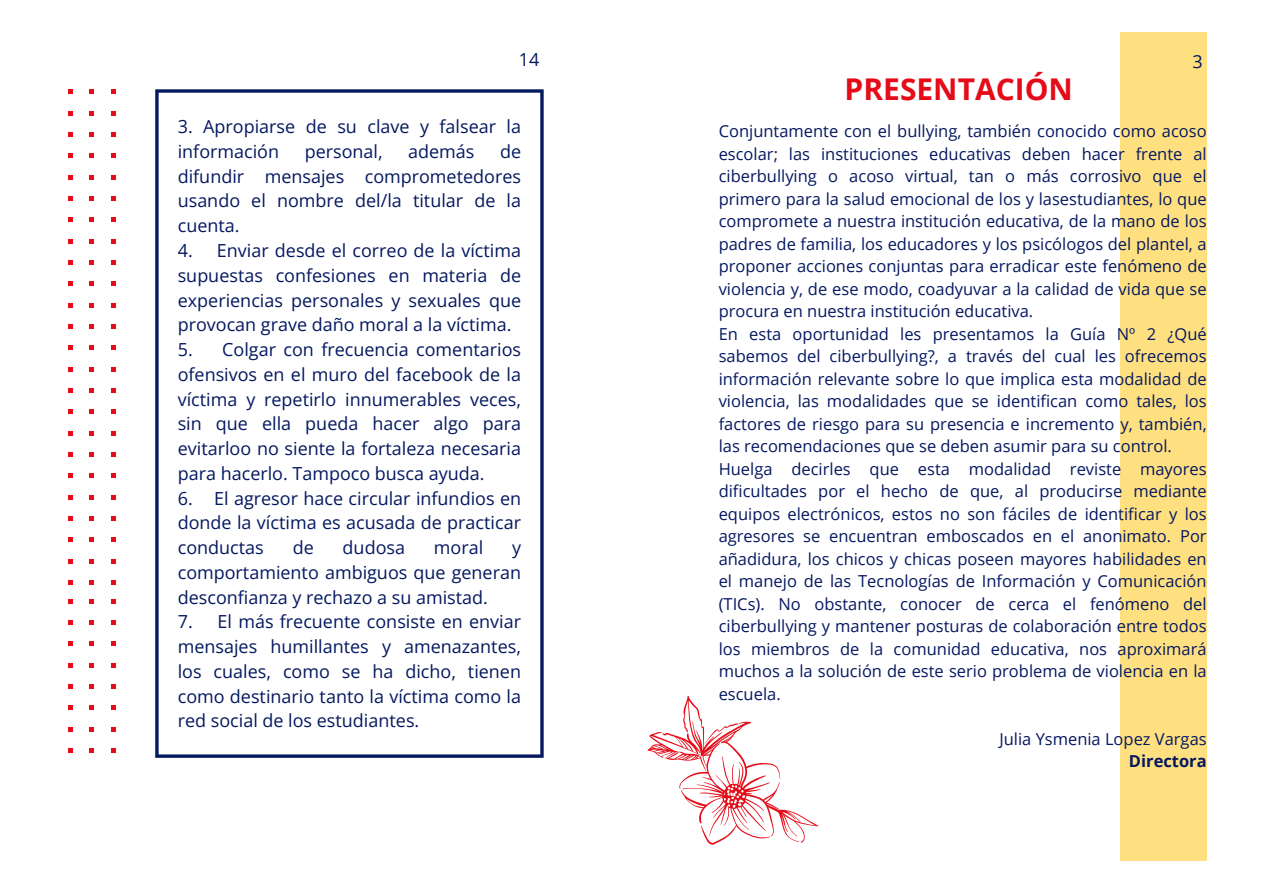
<style>
.page{position:relative;width:1263px;height:894px;background:#fff}
.page>*{position:absolute;margin:0;border:0;box-sizing:border-box;transform-origin:0 0}
.t1{font:700 30px "Open Sans";color:#e50b18}
.t2{font:18px/24.8px "Open Sans";color:#04185f;text-align:justify}
.t3{font:18px "Open Sans";color:#051860}
.t4{font:16.5px/22.5px "Open Sans";color:#051860;text-align:justify}
.t5{font:700 16.5px "Open Sans";color:#051860}
</style>
<div class="page">
<div style="left:1120px;top:32px;width:87px;height:828px;background:#ffe080"></div>
<svg style="left:155px;top:93px;width:4px;height:661px;background:#2a3b77"></svg>
<svg style="left:540px;top:93px;width:4px;height:661px;background:#2a3b77"></svg>
<svg style="left:155px;top:89px;width:389px;height:4px;background:#2a3b77"></svg>
<hr style="left:155px;top:754px;width:389px;height:3px;background:#04185f">
<svg style="left:68px;top:89px;width:5px;height:5px"></svg>
<svg style="left:68px;top:111px;width:5px;height:4px"></svg>
<svg style="left:68px;top:132px;width:5px;height:5px"></svg>
<svg style="left:68px;top:153px;width:5px;height:5px"></svg>
<svg style="left:68px;top:175px;width:5px;height:4px"></svg>
<svg style="left:68px;top:196px;width:5px;height:5px"></svg>
<svg style="left:68px;top:217px;width:5px;height:5px"></svg>
<svg style="left:68px;top:239px;width:5px;height:4px"></svg>
<svg style="left:68px;top:260px;width:5px;height:5px"></svg>
<svg style="left:68px;top:281px;width:5px;height:5px"></svg>
<svg style="left:68px;top:303px;width:5px;height:4px"></svg>
<svg style="left:68px;top:324px;width:5px;height:5px"></svg>
<svg style="left:68px;top:345px;width:5px;height:5px"></svg>
<svg style="left:68px;top:367px;width:5px;height:4px"></svg>
<svg style="left:68px;top:388px;width:5px;height:4px"></svg>
<svg style="left:68px;top:409px;width:5px;height:5px"></svg>
<svg style="left:68px;top:431px;width:5px;height:4px"></svg>
<svg style="left:68px;top:452px;width:5px;height:4px"></svg>
<svg style="left:68px;top:473px;width:5px;height:5px"></svg>
<svg style="left:68px;top:495px;width:5px;height:4px"></svg>
<svg style="left:68px;top:516px;width:5px;height:4px"></svg>
<svg style="left:68px;top:537px;width:5px;height:5px"></svg>
<svg style="left:68px;top:559px;width:5px;height:4px"></svg>
<svg style="left:68px;top:580px;width:5px;height:4px"></svg>
<svg style="left:89px;top:89px;width:5px;height:5px"></svg>
<svg style="left:89px;top:111px;width:5px;height:4px"></svg>
<svg style="left:89px;top:132px;width:5px;height:5px"></svg>
<svg style="left:89px;top:153px;width:5px;height:5px"></svg>
<svg style="left:89px;top:175px;width:5px;height:4px"></svg>
<svg style="left:89px;top:196px;width:5px;height:5px"></svg>
<svg style="left:89px;top:217px;width:5px;height:5px"></svg>
<svg style="left:89px;top:239px;width:5px;height:4px"></svg>
<svg style="left:89px;top:260px;width:5px;height:5px"></svg>
<svg style="left:89px;top:281px;width:5px;height:5px"></svg>
<svg style="left:89px;top:303px;width:5px;height:4px"></svg>
<svg style="left:89px;top:324px;width:5px;height:5px"></svg>
<svg style="left:89px;top:345px;width:5px;height:5px"></svg>
<svg style="left:89px;top:367px;width:5px;height:4px"></svg>
<svg style="left:89px;top:388px;width:5px;height:4px"></svg>
<svg style="left:89px;top:409px;width:5px;height:5px"></svg>
<svg style="left:89px;top:431px;width:5px;height:4px"></svg>
<svg style="left:89px;top:452px;width:5px;height:4px"></svg>
<svg style="left:89px;top:473px;width:5px;height:5px"></svg>
<svg style="left:89px;top:495px;width:5px;height:4px"></svg>
<svg style="left:89px;top:516px;width:5px;height:4px"></svg>
<svg style="left:89px;top:537px;width:5px;height:5px"></svg>
<svg style="left:89px;top:559px;width:5px;height:4px"></svg>
<svg style="left:89px;top:580px;width:5px;height:4px"></svg>
<svg style="left:111px;top:89px;width:4px;height:5px"></svg>
<svg style="left:111px;top:111px;width:4px;height:4px"></svg>
<svg style="left:111px;top:132px;width:4px;height:5px"></svg>
<svg style="left:111px;top:153px;width:4px;height:5px"></svg>
<svg style="left:111px;top:175px;width:4px;height:4px"></svg>
<svg style="left:111px;top:196px;width:4px;height:5px"></svg>
<svg style="left:111px;top:217px;width:4px;height:5px"></svg>
<svg style="left:111px;top:239px;width:4px;height:4px"></svg>
<svg style="left:111px;top:260px;width:4px;height:5px"></svg>
<svg style="left:111px;top:281px;width:4px;height:5px"></svg>
<svg style="left:111px;top:303px;width:4px;height:4px"></svg>
<svg style="left:111px;top:324px;width:4px;height:5px"></svg>
<svg style="left:111px;top:345px;width:4px;height:5px"></svg>
<svg style="left:111px;top:367px;width:4px;height:4px"></svg>
<svg style="left:111px;top:388px;width:4px;height:4px"></svg>
<svg style="left:111px;top:409px;width:4px;height:5px"></svg>
<svg style="left:111px;top:431px;width:4px;height:4px"></svg>
<svg style="left:111px;top:452px;width:4px;height:4px"></svg>
<svg style="left:111px;top:473px;width:4px;height:5px"></svg>
<svg style="left:111px;top:495px;width:4px;height:4px"></svg>
<svg style="left:111px;top:516px;width:4px;height:4px"></svg>
<svg style="left:111px;top:537px;width:4px;height:5px"></svg>
<svg style="left:111px;top:559px;width:4px;height:4px"></svg>
<svg style="left:111px;top:580px;width:4px;height:4px"></svg>
<svg style="left:68px;top:599px;width:5px;height:4px"></svg>
<svg style="left:68px;top:620px;width:5px;height:4px"></svg>
<svg style="left:68px;top:641px;width:5px;height:5px"></svg>
<svg style="left:68px;top:663px;width:5px;height:4px"></svg>
<svg style="left:68px;top:684px;width:5px;height:4px"></svg>
<svg style="left:68px;top:705px;width:5px;height:5px"></svg>
<svg style="left:68px;top:727px;width:5px;height:4px"></svg>
<svg style="left:68px;top:748px;width:5px;height:4px"></svg>
<svg style="left:89px;top:599px;width:5px;height:4px"></svg>
<svg style="left:89px;top:620px;width:5px;height:4px"></svg>
<svg style="left:89px;top:641px;width:5px;height:5px"></svg>
<svg style="left:89px;top:663px;width:5px;height:4px"></svg>
<svg style="left:89px;top:684px;width:5px;height:4px"></svg>
<svg style="left:89px;top:705px;width:5px;height:5px"></svg>
<svg style="left:89px;top:727px;width:5px;height:4px"></svg>
<svg style="left:89px;top:748px;width:5px;height:4px"></svg>
<svg style="left:111px;top:599px;width:4px;height:4px"></svg>
<svg style="left:111px;top:620px;width:4px;height:4px"></svg>
<svg style="left:111px;top:641px;width:4px;height:5px"></svg>
<svg style="left:111px;top:663px;width:4px;height:4px"></svg>
<svg style="left:111px;top:684px;width:4px;height:4px"></svg>
<svg style="left:111px;top:705px;width:4px;height:5px"></svg>
<svg style="left:111px;top:727px;width:4px;height:4px"></svg>
<svg style="left:111px;top:748px;width:4px;height:4px"></svg>
<svg style="left:648px;top:695px;width:170px;height:149px"></svg>
<p class="t3" style="left:519px;top:46px;width:22px">14</p>
<p class="t3" style="left:1193px;top:48px;width:12px">3</p>
<p class="t2" style="left:178px;top:114px;width:345px">3. Apropiarse de su clave y falsear la información</p>
<p class="t2" style="left:305px;top:138px;width:79px">personal,</p>
<p class="t2" style="left:408px;top:138px;width:68px">además</p>
<p class="t2" style="left:178px;top:138px;width:345px;text-indent:322px">de difundir mensajes comprometedores usando el nombre del/la titular de la cuenta.</p>
<p class="t2" style="left:178px;top:237px;width:345px">4. Enviar desde el correo de la víctima supuestas confesiones en materia de experiencias personales y sexuales que provocan grave daño moral a la víctima.</p>
<p class="t2" style="left:178px;top:336px;width:345px">5. Colgar con frecuencia comentarios ofensivos en el muro del facebook de la víctima y repetirlo innumerables veces, sin que ella pueda hacer algo para evitarloo no siente la fortaleza necesaria para hacerlo. Tampoco busca ayuda.</p>
<p class="t2" style="left:178px;top:485px;width:345px">6. El agresor hace circular infundios en donde la víctima es acusada de practicar conductas</p>
<p class="t2" style="left:293px;top:534px;width:23px">de</p>
<p class="t2" style="left:343px;top:534px;width:64px">dudosa</p>
<p class="t2" style="left:434px;top:534px;width:51px">moral</p>
<p class="t2" style="left:178px;top:534px;width:345px;text-indent:334px">y comportamiento ambiguos que generan desconfianza y rechazo a su amistad.</p>
<p class="t2" style="left:178px;top:609px;width:345px">7. El más frecuente consiste en enviar mensajes humillantes y amenazantes, los cuales, como se ha dicho, tienen como destinario tanto la víctima como la red social de los estudiantes.</p>
<p class="t1" style="left:845px;top:68px;width:230px">PRESENTACIÓN</p>
<p class="t4" style="left:719px;top:119px;width:489px">Conjuntamente con el bullying, también conocido como acoso escolar; las instituciones educativas deben hacer frente al ciberbullying o acoso virtual, tan o más corrosivo que el primero para la salud emocional de los y lasestudiantes, lo que compromete a nuestra institución educativa, de la mano de los padres de familia, los educadores y los psicólogos del plantel, a proponer acciones conjuntas para erradicar este fenómeno de violencia y, de ese modo, coadyuvar a la calidad de vida que se procura en nuestra institución educativa.</p>
<p class="t4" style="left:719px;top:322px;width:489px">En esta oportunidad les presentamos la Guía Nº 2 ¿Qué sabemos del ciberbullying?, a través del cual les ofrecemos información relevante sobre lo que implica esta modalidad de violencia, las modalidades que se identifican como tales, los factores de riesgo para su presencia e incremento y, también, las recomendaciones que se deben asumir para su control.</p>
<p class="t4" style="left:719px;top:457px;width:489px">Huelga decirles que esta modalidad reviste mayores dificultades por el hecho de que, al producirse mediante equipos electrónicos, estos no son fáciles de identificar y los agresores se encuentran emboscados en el anonimato. Por añadidura, los chicos y chicas poseen mayores habilidades en el manejo de las Tecnologías de Información y Comunicación (TICs). No obstante, conocer de cerca el fenómeno del ciberbullying y mantener posturas de colaboración entre todos los miembros de la comunidad educativa, nos aproximará muchos a la solución de este serio problema de violencia en la escuela.</p>
<p class="t4" style="left:999px;top:727px;width:209px">Julia Ysmenia Lopez Vargas</p>
<p class="t5" style="left:1129px;top:749px;width:79px">Directora</p>
</div>
